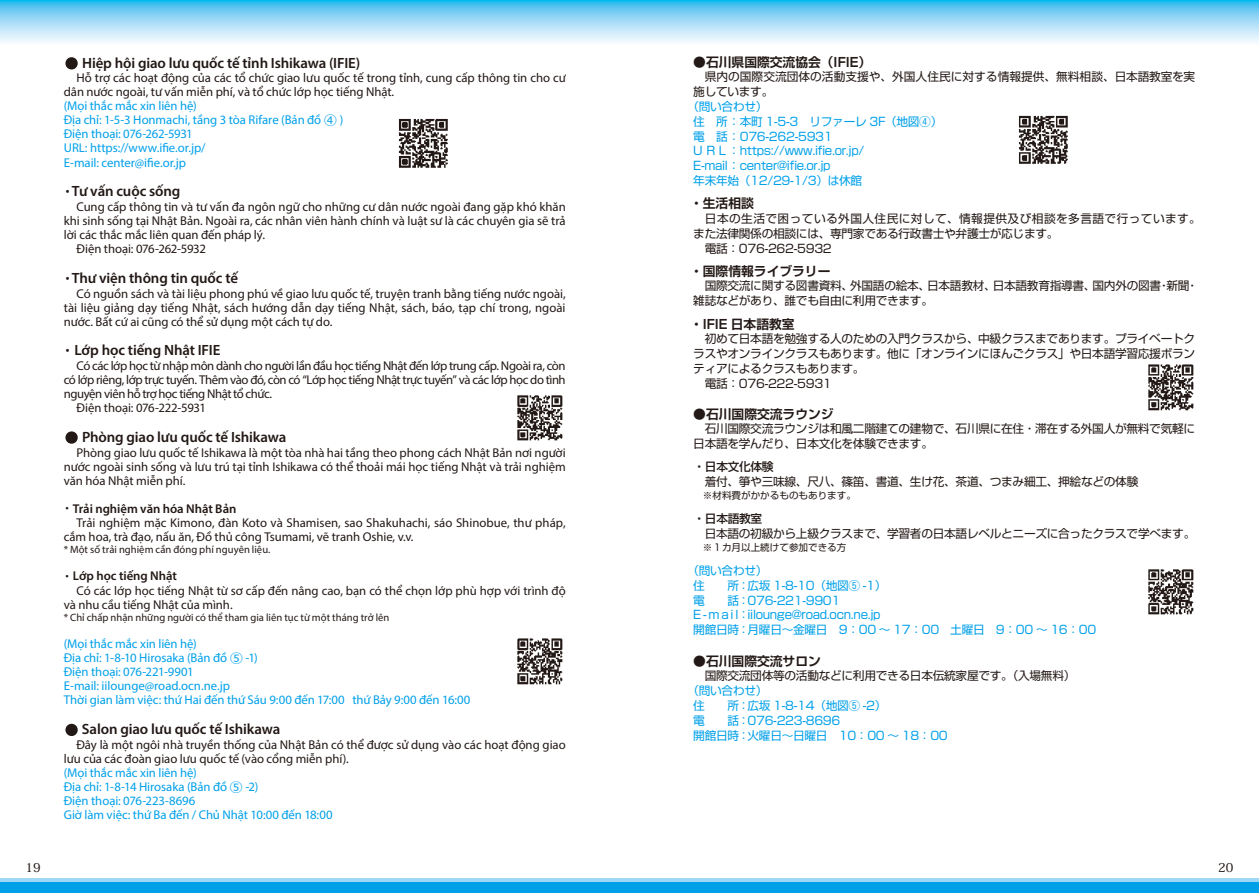
<style>
.page{position:relative;width:1259px;height:893px;background:#fff}
.page>*{position:absolute;margin:0;border:0;box-sizing:border-box;transform-origin:0 0}
.t1{font:600 14.85px "Myriad Pro";letter-spacing:-.01em;color:#221815}
.t2{font:12.75px/14.1px "Myriad Pro";letter-spacing:-.005em;color:#221815}
.t3{font:12.75px/14.1px "Myriad Pro";letter-spacing:-.005em;color:#00a0e9}
.t4{font:12.75px "Myriad Pro";letter-spacing:-.035em;color:#221815}
.t5{font:700 12.75px "Shin Go Pro De";color:#231916}
.t6{font:600 12.75px "Myriad Pro";color:#221815}
.t7{font:500 12.3px "Koz Min Pro";color:#221815}
.t8{font:700 12.15px "Futo Min A101 Pro";color:#231916}
.t9{font:11.7px/14.9px "Shin Go Pro";letter-spacing:-.025em;color:#231916}
.t10{font:11.7px/14.9px "Shin Go Pro";letter-spacing:-.025em;color:#00a0e9}
.t11{font:11.7px/14.9px "Shin Go Pro";letter-spacing:.035em;color:#231916}
.t12{font:11.7px/14.9px "Shin Go Pro";color:#231916}
.t13{font:500 11.7px "Shin Go Pro";letter-spacing:-.025em;color:#231916}
.t14{font:10.65px "Myriad Pro";color:#221815}
.t15{font:9.6px "Shin Go Pro";color:#231916}
.s1{font-family:"Meiryo";font-weight:400;font-size:15.6px}
.s2{font-family:"Meiryo";font-size:13.35px}
.s3{font-family:"Meiryo";font-weight:400;font-size:13.35px}
</style>
<div class="page">
<img style="left:399px;top:119px;width:49px;height:49px">
<img style="left:517px;top:395px;width:46px;height:46px">
<img style="left:517px;top:638px;width:46px;height:47px">
<svg style="left:1019px;top:115px;width:175px;height:500px"></svg>
<svg style="left:0;top:0;width:1259px;height:43px;background:#9bdaf6"></svg>
<div style="left:0;top:878px;width:1259px;height:15px;background:#9fd8f7"></div>
<div style="left:0;top:882px;width:1259px;height:11px;background:#00a0e9"></div>
<p class="t1" style="left:64px;top:53px;width:298px"><span class="s1">●</span> Hiệp hội giao lưu quốc tế tỉnh Ishikawa (IFIE)</p>
<p class="t2" style="left:64px;top:71px;width:503px;text-indent:13px">Hỗ trợ các hoạt động của các tổ chức giao lưu quốc tế trong tỉnh, cung cấp thông tin cho cư dân nước ngoài, tư vấn miễn phí, và tổ chức lớp học tiếng Nhật.</p>
<p class="t3" style="left:64px;top:99px;width:281px">(Mọi thắc mắc xin liên hệ)<br>Địa chỉ: 1-5-3 Honmachi, tầng 3 tòa Rifare (Bản đồ <span class="s2">④</span> )<br>Điện thoại: 076-262-5931<br>URL: https://www.ifie.or.jp/<br>E-mail: center@ifie.or.jp</p>
<p class="t1" style="left:60px;top:182px;width:122px"><span class="s1">・</span>Tư vấn cuộc sống</p>
<p class="t2" style="left:77px;top:199px;width:491px">Cung cấp thông tin và tư vấn đa ngôn ngữ cho những cư dân nước ngoài đang gặp khó khăn</p>
<p class="t2" style="left:64px;top:213px;width:503px">khi sinh sống tại Nhật Bản. Ngoài ra, các nhân viên hành chính và luật sư là các chuyên gia sẽ trả</p>
<p class="t2" style="left:64px;top:227px;width:203px">lời các thắc mắc liên quan đến pháp lý.</p>
<p class="t2" style="left:77px;top:242px;width:131px">Điện thoại: 076-262-5932</p>
<p class="t1" style="left:60px;top:268px;width:180px"><span class="s1">・</span>Thư viện thông tin quốc tế</p>
<p class="t2" style="left:64px;top:286px;width:503px;text-align:justify;text-indent:13px">Có nguồn sách và tài liệu phong phú về giao lưu quốc tế, truyện tranh bằng tiếng nước ngoài, tài liệu giảng dạy tiếng Nhật, sách hướng dẫn dạy tiếng Nhật, sách, báo, tạp chí trong, ngoài nước. Bất cứ ai cũng có thể sử dụng một cách tự do.</p>
<p class="t1" style="left:60px;top:341px;width:162px"><span class="s1">・</span> Lớp học tiếng Nhật IFIE</p>
<p class="t4" style="left:77px;top:358px;width:490px">Có các lớp học từ nhập môn dành cho người lần đầu học tiếng Nhật đến lớp trung cấp. Ngoài ra, còn</p>
<p class="t4" style="left:64px;top:372px;width:503px">có lớp riêng, lớp trực tuyến. Thêm vào đó, còn có “Lớp học tiếng Nhật trực tuyến” và các lớp học do tình</p>
<p class="t4" style="left:64px;top:386px;width:210px">nguyện viên hỗ trợ học tiếng Nhật tổ chức.</p>
<p class="t2" style="left:77px;top:401px;width:131px">Điện thoại: 076-222-5931</p>
<p class="t1" style="left:64px;top:427px;width:224px"><span class="s1">●</span> Phòng giao lưu quốc tế Ishikawa</p>
<p class="t2" style="left:64px;top:445px;width:503px;text-align:justify;text-indent:13px">Phòng giao lưu quốc tế Ishikawa là một tòa nhà hai tầng theo phong cách Nhật Bản nơi người nước ngoài sinh sống và lưu trú tại tỉnh Ishikawa có thể thoải mái học tiếng Nhật và trải nghiệm văn hóa Nhật miễn phí.</p>
<p class="t6" style="left:60px;top:500px;width:177px"><span class="s3">・</span> Trải nghiệm văn hóa Nhật Bản</p>
<p class="t2" style="left:77px;top:515px;width:490px">Trải nghiệm mặc Kimono, đàn Koto và Shamisen, sao Shakuhachi, sáo Shinobue, thư pháp,</p>
<p class="t2" style="left:64px;top:529px;width:351px">cắm hoa, trà đạo, nấu ăn, Đồ thủ công Tsumami, vẽ tranh Oshie, v.v.</p>
<p class="t14" style="left:64px;top:543px;width:208px">* Một số trải nghiệm cần đóng phí nguyên liệu.</p>
<p class="t6" style="left:60px;top:568px;width:118px"><span class="s3">・</span> Lớp học tiếng Nhật</p>
<p class="t2" style="left:77px;top:583px;width:490px">Có các lớp học tiếng Nhật từ sơ cấp đến nâng cao, bạn có thể chọn lớp phù hợp với trình độ</p>
<p class="t2" style="left:64px;top:597px;width:170px">và nhu cầu tiếng Nhật của mình.</p>
<p class="t14" style="left:64px;top:611px;width:327px">* Chỉ chấp nhận những người có thể tham gia liên tục từ một tháng trở lên</p>
<p class="t3" style="left:64px;top:637px;width:408px">(Mọi thắc mắc xin liên hệ)<br>Địa chỉ: 1-8-10 Hirosaka (Bản đồ <span class="s2">⑤</span> -1)<br>Điện thoại: 076-221-9901<br>E-mail: iilounge@road.ocn.ne.jp<br>Thời gian làm việc: thứ Hai đến thứ Sáu 9:00 đến 17:00 thứ Bảy 9:00 đến 16:00</p>
<p class="t1" style="left:64px;top:720px;width:218px"><span class="s1">●</span> Salon giao lưu quốc tế Ishikawa</p>
<p class="t2" style="left:64px;top:737px;width:503px;text-indent:13px">Đây là một ngôi nhà truyền thống của Nhật Bản có thể được sử dụng vào các hoạt động giao lưu của các đoàn giao lưu quốc tế (vào cổng miễn phí).</p>
<p class="t3" style="left:64px;top:765px;width:270px">(Mọi thắc mắc xin liên hệ)<br>Địa chỉ: 1-8-14 Hirosaka (Bản đồ <span class="s2">⑤</span> -2)<br>Điện thoại: 076-223-8696<br>Giờ làm việc: thứ Ba đến / Chủ Nhật 10:00 đến 18:00</p>
<p class="t5" style="left:693px;top:51px;width:179px">●石川県国際交流協会（IFIE）</p>
<p class="t12" style="left:693px;top:68px;width:503px">　県内の国際交流団体の活動支援や、外国人住民に対する情報提供、無料相談、日本語教室を実施しています。</p>
<p class="t10" style="left:693px;top:97px;width:251px;text-indent:-6px">（問い合わせ）<br>住　所：本町 1-5-3　リファーレ 3F（地図④）電　話：076-262-5931<br>U R L ：https://www.ifie.or.jp/<br>E-mail：center@ifie.or.jp<br>年末年始（12/29-1/3）は休館</p>
<p class="t5" style="left:690px;top:193px;width:65px">・生活相談</p>
<p class="t11" style="left:693px;top:210px;width:509px">　日本の生活で困っている外国人住民に対して、情報提供及び相談を多言語で行っています。また法律関係の相談には、専門家である行政書士や弁護士が応じます。<br>　電話：076-262-5932</p>
<p class="t5" style="left:690px;top:261px;width:142px">・国際情報ライブラリー</p>
<p class="t9" style="left:693px;top:277px;width:506px">　国際交流に関する図書資料、外国語の絵本、日本語教材、日本語教育指導書、国内外の図書・新聞・雑誌などがあり、誰でも自由に利用できます。</p>
<p class="t5" style="left:690px;top:313px;width:106px">・IFIE 日本語教室</p>
<p class="t9" style="left:693px;top:330px;width:503px">　初めて日本語を勉強する人のための入門クラスから、中級クラスまであります。プライベートクラスやオンラインクラスもあります。他に「オンラインにほんごクラス」や日本語学習応援ボランティアによるクラスもあります。<br>　電話：076-222-5931</p>
<p class="t5" style="left:693px;top:404px;width:142px">●石川国際交流ラウンジ</p>
<p class="t9" style="left:693px;top:420px;width:503px">　石川国際交流ラウンジは和風二階建ての建物で、石川県に在住・滞在する外国人が無料で気軽に日本語を学んだり、日本文化を体験できます。</p>
<p class="t13" style="left:693px;top:457px;width:82px">・日本文化体験</p>
<p class="t9" style="left:693px;top:472px;width:446px">　着付、箏や三味線、尺八、篠笛、書道、生け花、茶道、つまみ細工、押絵などの体験</p>
<p class="t15" style="left:693px;top:487px;width:164px">　※材料費がかかるものもあります。</p>
<p class="t13" style="left:693px;top:509px;width:70px">・日本語教室</p>
<p class="t9" style="left:693px;top:524px;width:503px">　日本語の初級から上級クラスまで、学習者の日本語レベルとニーズに合ったクラスで学べます。</p>
<p class="t15" style="left:693px;top:539px;width:155px">　※１カ月以上続けて参加できる方</p>
<p class="t10" style="left:693px;top:561px;width:404px;text-indent:-6px">（問い合わせ）<br>住　　所：広坂 1-8-10（地図⑤ -1）<br>電　　話：076-221-9901<br>E - m a i l：iilounge@road.ocn.ne.jp<br>開館日時：月曜日～金曜日　9：00 ～ 17：00　土曜日　9：00 ～ 16：00</p>
<p class="t5" style="left:693px;top:650px;width:129px">●石川国際交流サロン</p>
<p class="t9" style="left:693px;top:667px;width:384px">　国際交流団体等の活動などに利用できる日本伝統家屋です。（入場無料）</p>
<p class="t10" style="left:693px;top:682px;width:256px;text-indent:-6px">（問い合わせ）<br>住　　所：広坂 1-8-14（地図⑤ -2）<br>電　　話：076-223-8696<br>開館日時：火曜日～日曜日　10：00 ～ 18：00</p>
<p class="t8" style="left:1220px;top:858px;width:15px">20</p>
<p class="t7" style="left:26px;top:859px;width:17px">19</p>
<p class="t7" style="left:1218px;top:859px;width:17px">20</p>
</div>
